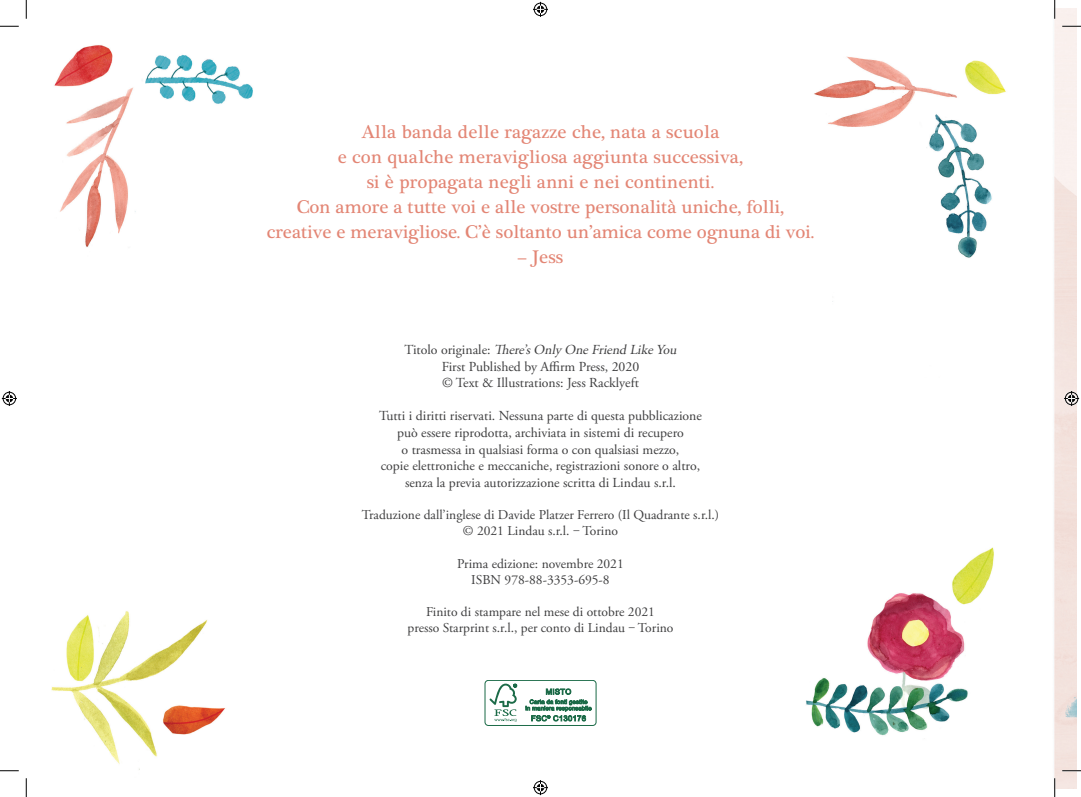
<style>
.page{position:relative;width:1081px;height:797px;background:#fff}
.page>*{position:absolute;margin:0;border:0;box-sizing:border-box;transform-origin:0 0}
.t1{font:18.75px/25px "Plantagenet Cherokee";letter-spacing:.01em;color:#e38675;text-align:center}
.t2{font:13.75px/16.5px "Adobe Garamond Pro";color:#3e3e3f;text-align:center}
.t3{font:13.5px/16.2px "Adobe Garamond Pro";color:#3e3e3f;text-align:center}
.s1{font-style:italic}
</style>
<div class="page">
<img style="left:9px;top:9px;width:1066px;height:779px">
<div style="left:485px;top:680px;width:111px;height:45px;background:#fff;border-radius:3px"></div>
<div style="left:484px;top:680px;width:112px;height:45px;border:1px solid #1c6b48;border-radius:3px"></div>
<svg style="left:489px;top:683px;width:28px;height:39px"></svg>
<svg style="left:525px;top:688px;width:66px;height:33px"></svg>
<svg style="left:0;top:25px;width:19px;height:2px"></svg>
<svg style="left:1061px;top:25px;width:19px;height:2px"></svg>
<svg style="left:0;top:770px;width:19px;height:1px"></svg>
<svg style="left:1061px;top:770px;width:19px;height:1px"></svg>
<svg style="left:25px;top:0;width:2px;height:19px"></svg>
<svg style="left:25px;top:778px;width:2px;height:19px"></svg>
<svg style="left:1053px;top:0;width:2px;height:19px"></svg>
<svg style="left:1053px;top:778px;width:2px;height:19px"></svg>
<svg style="left:533px;top:2px;width:15px;height:15px"></svg>
<svg style="left:533px;top:780px;width:15px;height:15px"></svg>
<svg style="left:2px;top:391px;width:15px;height:15px"></svg>
<svg style="left:1063px;top:391px;width:15px;height:15px"></svg>
<p class="t1" style="left:267px;top:119px;width:548px">Alla banda delle ragazze che, nata a scuola<br>e con qualche meravigliosa aggiunta successiva,<br>si è propagata negli anni e nei continenti.<br>Con amore a tutte voi e alle vostre personalità uniche, folli, creative e meravigliose. C’è soltanto un’amica come ognuna di voi.</p>
<h1 class="t1" style="left:517px;top:244px;width:47px">– Jess</h1>
<p class="t2" style="left:404px;top:342px;width:276px">Ti t o l o o r i g i n a l e : <span class="s1">There’sOnly OneFriend LikeYou<br></span>First Published by Affirm Press, 2020<br>© Text &amp; Illustrations: Jess Racklyeft</p>
<p class="t2" style="left:379px;top:408px;width:324px">Tutti i diritti riservati. Nessuna parte di questa pubblicazione può essere riprodotta, archiviata in sistemi di recupero<br>o trasmessa in qualsiasi forma o con qualsiasi mezzo,<br>copie elettroniche e meccaniche, registrazioni sonore o altro, senza la previa autorizzazione scritta di Lindau s.r.l.</p>
<p class="t3" style="left:362px;top:507px;width:358px">Traduzione dall’inglese di Davide Platzer Ferrero (Il Quadrante s.r.l.) © 2021 Lindau s.r.l. ‒ Torino</p>
<p class="t3" style="left:457px;top:555px;width:168px">Prima edizione: novembre 2021<br>ISBN 978-88-3353-695-8</p>
<p class="t3" style="left:407px;top:604px;width:267px">Finito di stampare nel mese di ottobre 2021<br>presso Starprint s.r.l., per conto di Lindau ‒ Torino</p>
</div>
